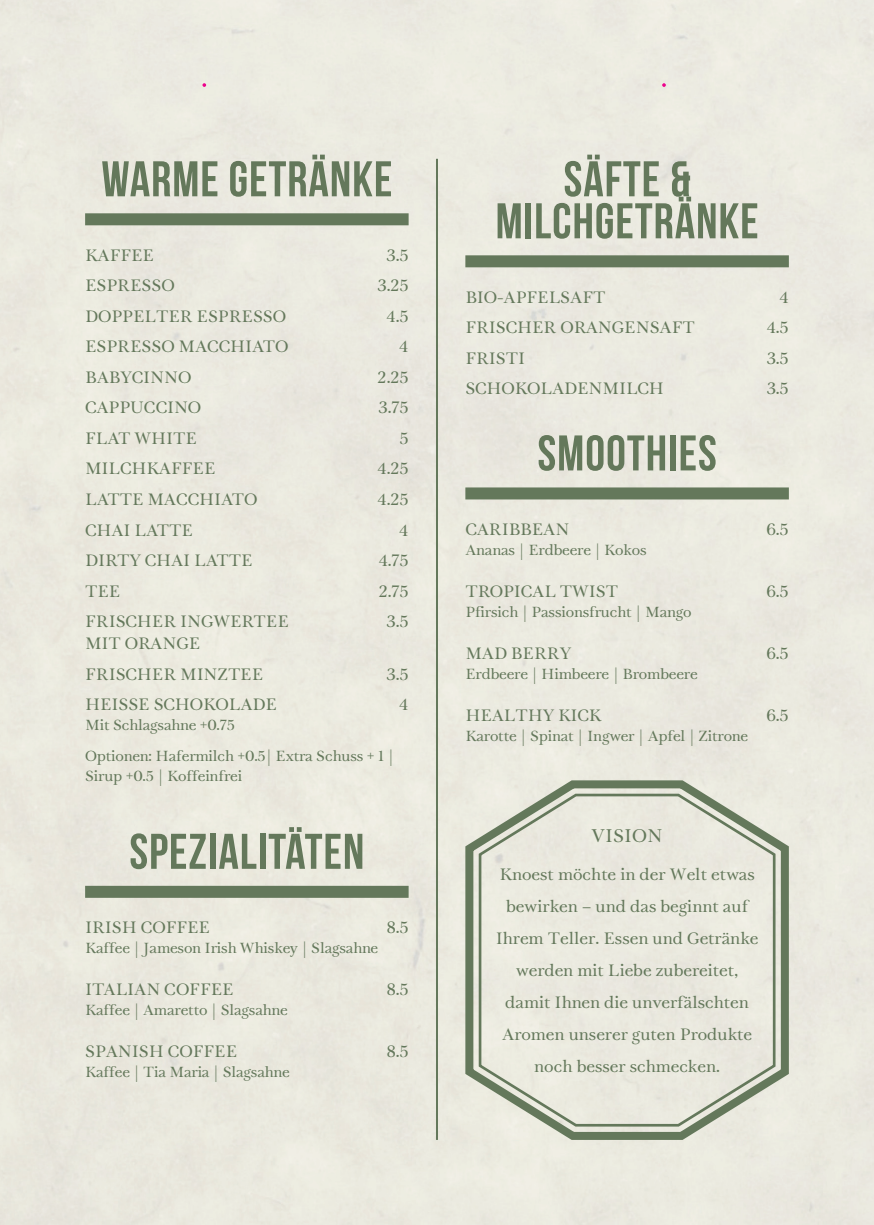
<style>
.page{position:relative;width:874px;height:1225px;background:#fff}
.page>*{position:absolute;margin:0;border:0;box-sizing:border-box;transform-origin:0 0}
.t1{font:700 50px/42px "Bebas Neue";letter-spacing:.02em;color:#64785b;text-align:center}
.t2{font:20px "Tryst";color:#64785b}
.t3{font:18px/32px "Tryst";letter-spacing:-.01em;color:#64785b}
.t4{font:16px/31.4px "Tryst";letter-spacing:-.01em;color:#64785b}
</style>
<div class="page">
<div style="left:0;top:0;width:873px;height:1225px;background:#ebeae0"></div>
<div style="left:85px;top:213px;width:323px;height:12px;background:#64785b"></div>
<div style="left:85px;top:886px;width:323px;height:12px;background:#64785b"></div>
<div style="left:465px;top:255px;width:323px;height:12px;background:#64785b"></div>
<div style="left:465px;top:487px;width:323px;height:12px;background:#64785b"></div>
<svg style="left:202px;top:83px;width:4px;height:4px"></svg>
<svg style="left:661px;top:83px;width:4px;height:4px"></svg>
<hr style="left:436px;top:159px;width:2px;height:981px;background:#64785b">
<svg style="left:458px;top:773px;width:337px;height:374px;background:#cacebf"></svg>
<svg style="left:477px;top:792px;width:299px;height:336px;background:#e2e2d7"></svg>
<h1 class="t1" style="left:101px;top:157px;width:292px">WARME GETRÄNKE</h1>
<p class="t3" style="left:85px;top:241px;width:71px">KAFFEE</p>
<p class="t3" style="left:386px;top:241px;width:24px">3.5</p>
<p class="t3" style="left:85px;top:271px;width:91px">ESPRESSO</p>
<p class="t3" style="left:377px;top:271px;width:33px">3.25</p>
<p class="t3" style="left:85px;top:302px;width:202px">DOPPELTER ESPRESSO</p>
<p class="t3" style="left:386px;top:302px;width:24px">4.5</p>
<p class="t3" style="left:85px;top:332px;width:205px">ESPRESSO MACCHIATO</p>
<p class="t3" style="left:399px;top:332px;width:11px">4</p>
<p class="t3" style="left:85px;top:363px;width:108px">BABYCINNO</p>
<p class="t3" style="left:377px;top:363px;width:32px">2.25</p>
<p class="t3" style="left:85px;top:393px;width:118px">CAPPUCCINO</p>
<p class="t3" style="left:378px;top:393px;width:31px">3.75</p>
<p class="t3" style="left:85px;top:424px;width:113px">FLAT WHITE</p>
<p class="t3" style="left:399px;top:424px;width:11px">5</p>
<p class="t3" style="left:85px;top:454px;width:132px">MILCHKAFFEE</p>
<p class="t3" style="left:377px;top:454px;width:33px">4.25</p>
<p class="t3" style="left:85px;top:485px;width:174px">LATTE MACCHIATO</p>
<p class="t3" style="left:377px;top:485px;width:33px">4.25</p>
<p class="t3" style="left:85px;top:515px;width:109px">CHAI LATTE</p>
<p class="t3" style="left:399px;top:515px;width:11px">4</p>
<p class="t3" style="left:85px;top:546px;width:169px">DIRTY CHAI LATTE</p>
<p class="t3" style="left:378px;top:546px;width:32px">4.75</p>
<p class="t3" style="left:85px;top:576px;width:37px">TEE</p>
<p class="t3" style="left:378px;top:576px;width:31px">2.75</p>
<p class="t3" style="left:85px;top:607px;width:205px">FRISCHER INGWERTEE</p>
<p class="t3" style="left:386px;top:607px;width:24px">3.5</p>
<p class="t3" style="left:85px;top:629px;width:180px;line-height:30.6px">MIT ORANGE<br>FRISCHER MINZTEE</p>
<p class="t3" style="left:386px;top:659px;width:24px">3.5</p>
<p class="t3" style="left:85px;top:690px;width:193px">HEISSE SCHOKOLADE</p>
<p class="t3" style="left:399px;top:690px;width:11px">4</p>
<p class="t4" style="left:85px;top:710px;width:310px">Mit Schlagsahne +0.75<br>Optionen: Hafermilch +0.5| Extra Schuss + 1 |</p>
<p class="t4" style="left:85px;top:762px;width:158px">Sirup +0.5 | Koffeinfrei</p>
<h1 class="t1" style="left:129px;top:830px;width:236px">SPEZIALITÄTEN</h1>
<p class="t3" style="left:85px;top:913px;width:127px">IRISH COFFEE</p>
<p class="t3" style="left:386px;top:913px;width:23px">8.5</p>
<p class="t4" style="left:85px;top:934px;width:294px">Kaffee | Jameson Irish Whiskey | Slagsahne</p>
<p class="t3" style="left:85px;top:975px;width:150px">ITALIAN COFFEE</p>
<p class="t3" style="left:386px;top:975px;width:23px">8.5</p>
<p class="t4" style="left:85px;top:996px;width:204px">Kaffee | Amaretto | Slagsahne</p>
<p class="t3" style="left:85px;top:1037px;width:154px">SPANISH COFFEE</p>
<p class="t3" style="left:386px;top:1037px;width:23px">8.5</p>
<p class="t4" style="left:85px;top:1057px;width:206px">Kaffee | Tia Maria | Slagsahne</p>
<h1 class="t1" style="left:495px;top:157px;width:264px">SÄFTE &amp;<br>MILCHGETRÄNKE</h1>
<p class="t3" style="left:465px;top:283px;width:142px">BIO-APFELSAFT</p>
<p class="t3" style="left:778px;top:283px;width:11px">4</p>
<p class="t3" style="left:465px;top:313px;width:231px">FRISCHER ORANGENSAFT</p>
<p class="t3" style="left:766px;top:313px;width:24px">4.5</p>
<p class="t3" style="left:465px;top:344px;width:61px">FRISTI</p>
<p class="t3" style="left:766px;top:344px;width:24px">3.5</p>
<p class="t3" style="left:465px;top:374px;width:200px">SCHOKOLADENMILCH</p>
<p class="t3" style="left:766px;top:374px;width:24px">3.5</p>
<h1 class="t1" style="left:537px;top:431px;width:181px">SMOOTHIES</h1>
<p class="t3" style="left:465px;top:515px;width:106px">CARIBBEAN</p>
<p class="t3" style="left:766px;top:515px;width:24px">6.5</p>
<p class="t4" style="left:465px;top:535px;width:183px">Ananas | Erdbeere | Kokos</p>
<p class="t3" style="left:465px;top:577px;width:154px">TROPICAL TWIST</p>
<p class="t3" style="left:766px;top:577px;width:24px">6.5</p>
<p class="t4" style="left:465px;top:597px;width:228px">Pfirsich | Passionsfrucht | Mango</p>
<p class="t3" style="left:465px;top:638px;width:107px">MAD BERRY</p>
<p class="t3" style="left:766px;top:638px;width:24px">6.5</p>
<p class="t4" style="left:465px;top:659px;width:234px">Erdbeere | Himbeere | Brombeere</p>
<p class="t3" style="left:465px;top:700px;width:137px">HEALTHY KICK</p>
<p class="t3" style="left:766px;top:700px;width:24px">6.5</p>
<p class="t4" style="left:465px;top:721px;width:284px">Karotte | Spinat | Ingwer | Apfel | Zitrone</p>
<p class="t2" style="left:591px;top:824px;width:73px">VISION</p>
<p class="t3" style="left:495px;top:859px;width:264px;text-align:center">Knoest möchte in der Welt etwas bewirken – und das beginnt auf<br>Ihrem Teller. Essen und Getränke werden mit Liebe zubereitet, damit Ihnen die unverfälschten<br>Aromen unserer guten Produkte noch besser schmecken.</p>
</div>
